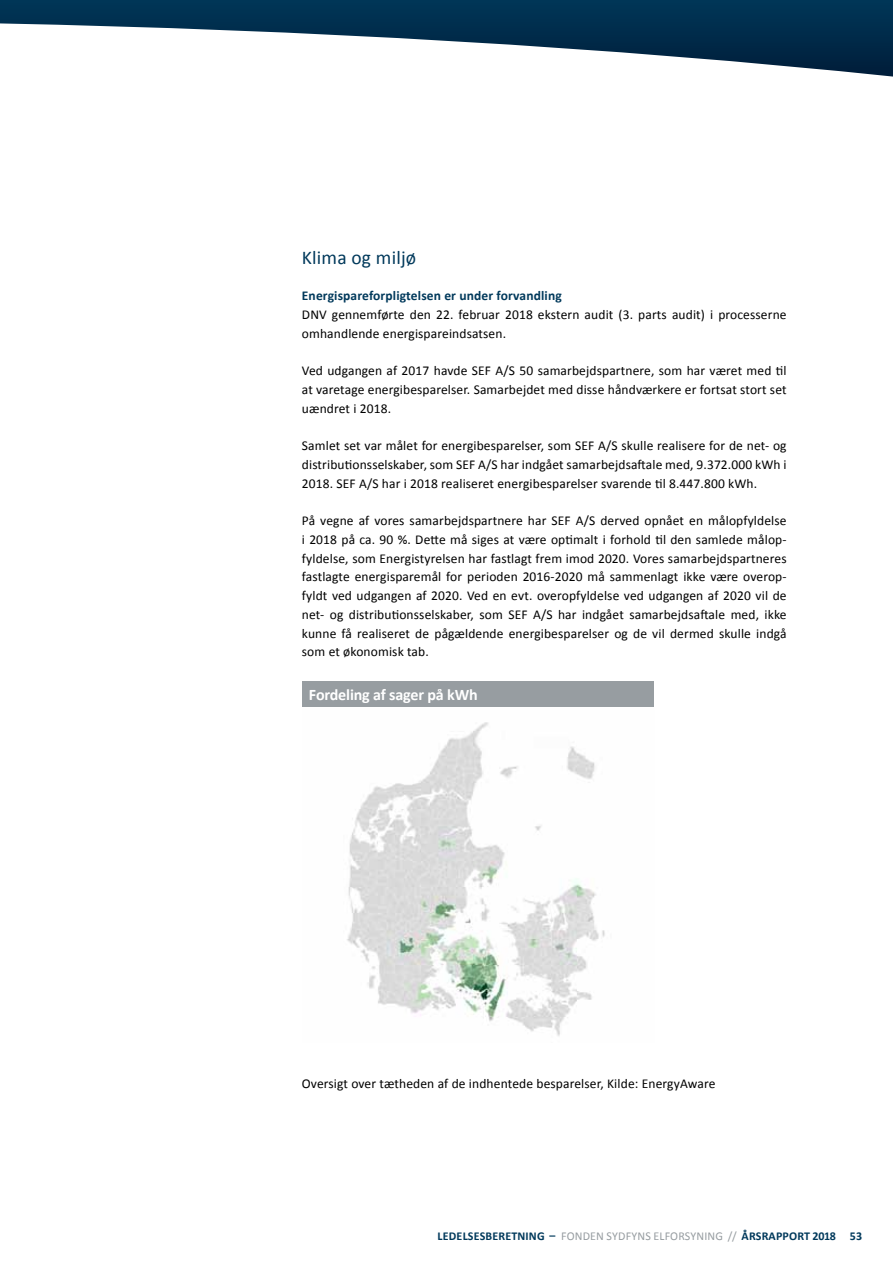
<style>
.page{position:relative;width:893px;height:1263px;background:#fff}
.page>*{position:absolute;margin:0;border:0;box-sizing:border-box;transform-origin:0 0}
.t1{font:19.5px "Calibri";letter-spacing:.01em;color:#00395b}
.t2{font:700 16.05px "Calibri";letter-spacing:-.01em;color:#fff}
.t3{font:13.5px/18.8px "Calibri";letter-spacing:.01em;color:#000;text-align:justify}
.t4{font:700 13.5px "Calibri";letter-spacing:.01em;color:#00395b}
.t5{font:12px "Calibri";letter-spacing:.015em;color:#979da1}
.t6{font:700 12px "Calibri";letter-spacing:.015em;color:#00395b}
.s1{font-weight:700;color:#00395b}
</style>
<div class="page">
<svg style="left:0;top:0;width:893px;height:77px"></svg>
<div style="left:302px;top:681px;width:352px;height:26px;background:#979da1"></div>
<img style="left:347px;top:722px;width:258px;height:314px">
<h1 class="t1" style="left:302px;top:245px;width:116px">Klima og miljø</h1>
<p class="t4" style="left:302px;top:287px;width:261px">Energispareforpligtelsen er under forvandling</p>
<p class="t3" style="left:302px;top:305px;width:486px">DNV gennemførte den 22. februar 2018 ekstern audit (3. parts audit) i processerne omhandlende energispareindsatsen.</p>
<p class="t3" style="left:302px;top:361px;width:486px">Ved udgangen af 2017 havde SEF A/S 50 samarbejdspartnere, som har været med til at varetage energibesparelser. Samarbejdet med disse håndværkere er fortsat stort set uændret i 2018.</p>
<p class="t3" style="left:302px;top:436px;width:486px">Samlet set var målet for energibesparelser, som SEF A/S skulle realisere for de net- og distributionsselskaber, som SEF A/S har indgået samarbejdsaftale med, 9.372.000 kWh i 2018. SEF A/S har i 2018 realiseret energibesparelser svarende til 8.447.800 kWh.</p>
<p class="t3" style="left:302px;top:511px;width:486px">På vegne af vores samarbejdspartnere har SEF A/S derved opnået en målopfyldelse i 2018 på ca. 90 %. Dette må siges at være optimalt i forhold til den samlede målop&shy;fyldelse, som Energistyrelsen har fastlagt frem imod 2020. Vores samarbejdspartneres fastlagte energisparemål for perioden 2016-2020 må sammenlagt ikke være overop&shy;fyldt ved udgangen af 2020. Ved en evt. overopfyldelse ved udgangen af 2020 vil de net- og distributionsselskaber, som SEF A/S har indgået samarbejdsaftale med, ikke kunne få realiseret de pågældende energibesparelser og de vil dermed skulle indgå som et økonomisk tab.</p>
<p class="t2" style="left:309px;top:684px;width:170px">Fordeling af sager på kWh</p>
<p class="t3" style="left:302px;top:1074px;width:415px">Oversigt over tætheden af de indhentede besparelser, Kilde: EnergyAware</p>
<p class="t5" style="left:561px;top:1229px;width:302px">FONDEN SYDFYNS ELFORSYNING // <span class="s1">ÅRSRAPPORT 2018 53</span></p>
<p class="t6" style="left:438px;top:1228px;width:119px">LEDELSESBERETNING –</p>
</div>
